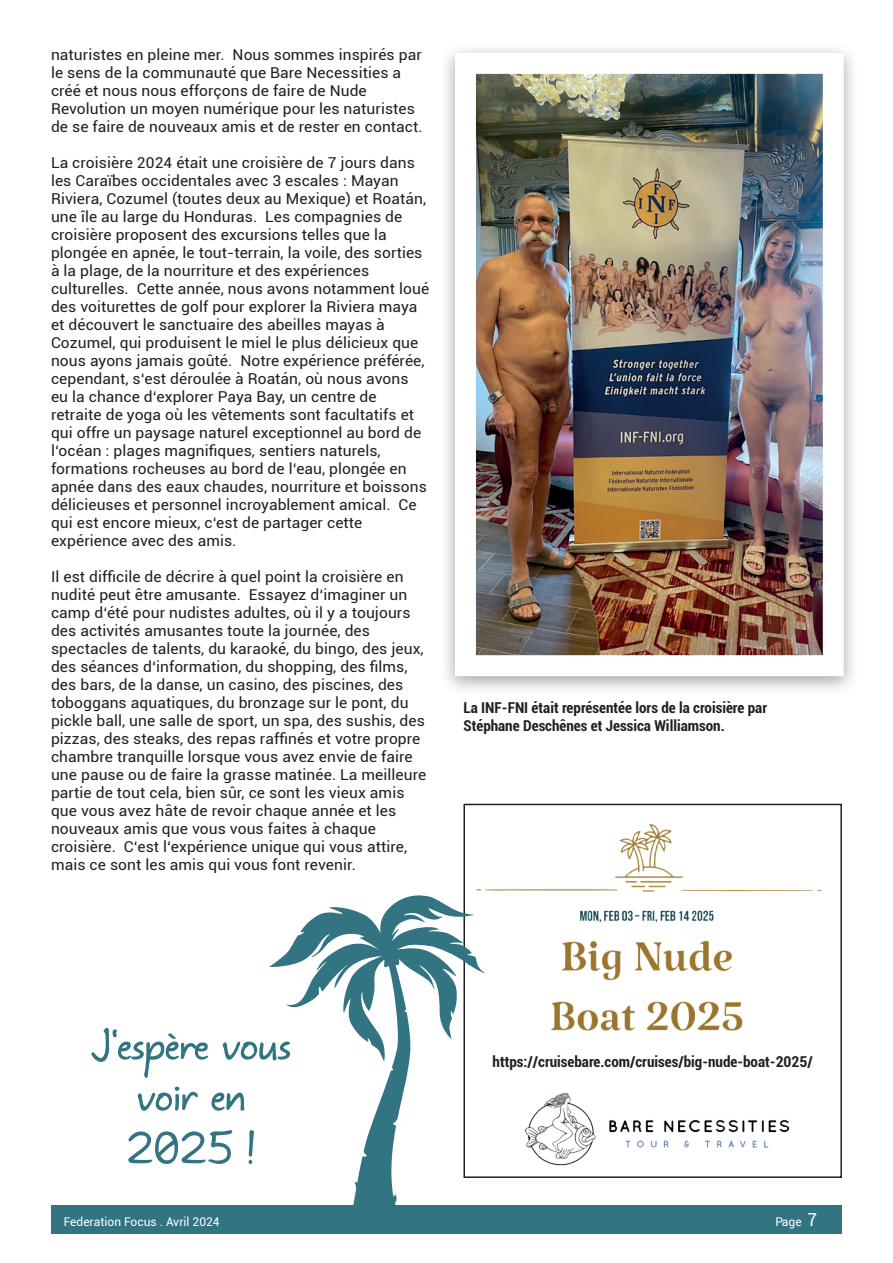
<style>
.page{position:relative;width:893px;height:1263px;background:#fff}
.page>*{position:absolute;margin:0;border:0;box-sizing:border-box;transform-origin:0 0}
.t1{font:55.5px/51px "Levorotary";color:#327482}
.t2{font:15px/18px "Roboto";letter-spacing:.005em;color:#231f20;scale:1.04 1}
.t3{font:700 condensed 15px/18px "Roboto";color:#231f20}
.t4{font:12px "Roboto";color:#fff}
.s1{font-size:18px}
</style>
<div class="page">
<div style="left:51px;top:1205px;width:791px;height:29px;background:#327482"></div>
<div style="left:439px;top:42px;width:421px;height:655px;background:#231f20;opacity:.4"></div>
<img style="left:477px;top:75px;width:345px;height:579px">
<img style="left:476px;top:823px;width:346px;height:208px">
<img style="left:508px;top:1092px;width:299px;height:86px">
<svg style="left:269px;top:893px;width:220px;height:312px"></svg>
<p class="t2" style="left:51px;top:47px;width:359px">naturistes en pleine mer. Nous sommes inspirés par le sens de la communauté que Bare Necessities a créé et nous nous efforçons de faire de Nude Revolution un moyen numérique pour les naturistes de se faire de nouveaux amis et de rester en contact.</p>
<p class="t2" style="left:51px;top:155px;width:365px">La croisière 2024 était une croisière de 7 jours dans les Caraïbes occidentales avec 3 escales : Mayan Riviera, Cozumel (toutes deux au Mexique) et Roatán, une île au large du Honduras. Les compagnies de croisière proposent des excursions telles que la plongée en apnée, le tout-terrain, la voile, des sorties à la plage, de la nourriture et des expériences culturelles. Cette année, nous avons notamment loué des voiturettes de golf pour explorer la Riviera maya et découvert le sanctuaire des abeilles mayas à Cozumel, qui produisent le miel le plus délicieux que nous ayons jamais goûté. Notre expérience préférée, cependant, s‘est déroulée à Roatán, où nous avons eu la chance d‘explorer Paya Bay, un centre de retraite de yoga où les vêtements sont facultatifs et qui offre un paysage naturel exceptionnel au bord de l‘océan : plages magnifiques, sentiers naturels, formations rocheuses au bord de l‘eau, plongée en apnée dans des eaux chaudes, nourriture et boissons délicieuses et personnel incroyablement amical. Ce qui est encore mieux, c‘est de partager cette expérience avec des amis.</p>
<p class="t2" style="left:51px;top:567px;width:362px">Il est difficile de décrire à quel point la croisière en nudité peut être amusante. Essayez d‘imaginer un camp d‘été pour nudistes adultes, où il y a toujours des activités amusantes toute la journée, des spectacles de talents, du karaoké, du bingo, des jeux, des séances d‘information, du shopping, des films, des bars, de la danse, un casino, des piscines, des toboggans aquatiques, du bronzage sur le pont, du pickle ball, une salle de sport, un spa, des sushis, des pizzas, des steaks, des repas raffinés et votre propre chambre tranquille lorsque vous avez envie de faire une pause ou de faire la grasse matinée. La meilleure partie de tout cela, bien sûr, ce sont les vieux amis que vous avez hâte de revoir chaque année et les nouveaux amis que vous vous faites à chaque croisière. C‘est l‘expérience unique qui vous attire, mais ce sont les amis qui vous font revenir.</p>
<p class="t3" style="left:463px;top:700px;width:305px">La INF-FNI était représentée lors de la croisière par<br>Stéphane Deschênes et Jessica Williamson.</p>
<h1 class="t1" style="left:91px;top:1026px;width:202px">J‘espère vous</h1>
<h1 class="t1" style="left:126px;top:1077px;width:131px">voir en<br>2025 !</h1>
<p class="t3" style="left:493px;top:1053px;width:322px">https://cruisebare.com/cruises/big-nude-boat-2025/</p>
<p class="t4" style="left:64px;top:1216px;width:157px">Federation Focus . Avril 2024</p>
<p class="t4" style="left:775px;top:1216px;width:43px">Page <span class="s1">7</span></p>
</div>
